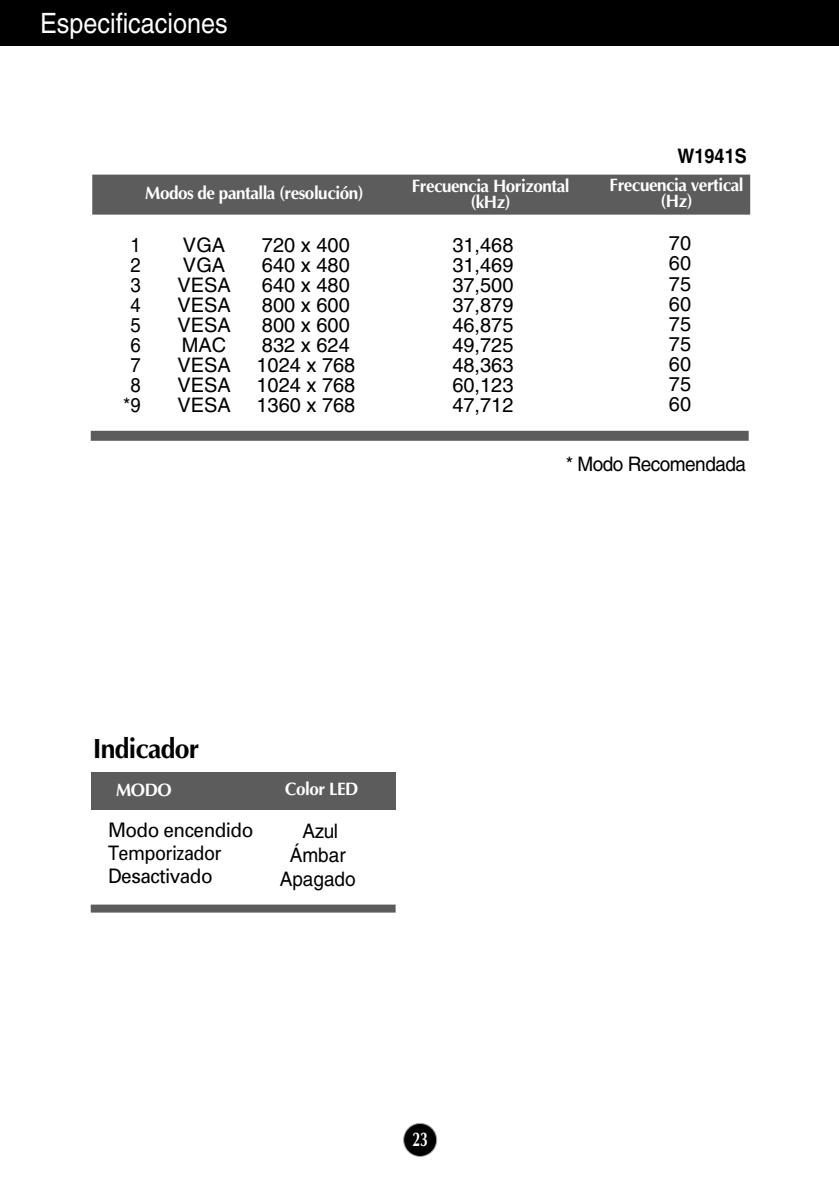
<style>
.page{position:relative;width:839px;height:1189px;background:#fff}
.page>*{position:absolute;margin:0;border:0;box-sizing:border-box;transform-origin:0 0}
.t1{font:28px "Helvetica";color:#fff;scale:.9 1}
.t2{font:700 28px "Optima";letter-spacing:-.03em;color:#000;scale:.95 1}
.t3{font:20px/20px "Helvetica";color:#000}
.t4{font:20px/23px "Univers";letter-spacing:-.03em;color:#000;scale:.95 1}
.t5{font:20px/24px "Helvetica";color:#000;text-align:center;scale:.95 1}
.t6{font:20px "Helvetica";letter-spacing:-.03em;color:#000;scale:.95 1}
.t7{font:20px/20px "Helvetica";color:#000;text-align:center;scale:.93 1}
.t8{font:700 20px "Helvetica";color:#000;scale:.9 1}
.t9{font:700 20px "Optima";color:#fff;scale:.7 1}
.t10{font:700 18px/16px "Optima";letter-spacing:-.03em;color:#fff;text-align:center;scale:.95 1}
</style>
<div class="page">
<div style="left:0;top:0;width:839px;height:45px;background:#000"></div>
<div style="left:403px;top:1123px;width:33px;height:33px;background:#000;border-radius:50%"></div>
<div style="left:403px;top:1123px;width:34px;height:34px;border:2px solid #a5a5a5;border-radius:50%"></div>
<div style="left:91px;top:772px;width:304px;height:38px;background:#5c5c5c"></div>
<div style="left:91px;top:904px;width:304px;height:8px;background:#5c5c5c"></div>
<div style="left:91px;top:431px;width:657px;height:10px;background:#5c5c5c"></div>
<div style="left:92px;top:175px;width:658px;height:40px;background:#5c5c5c"></div>
<h1 class="t1" style="left:40px;top:13px;width:210px">Especificaciones</h1>
<p class="t8" style="left:677px;top:148px;width:78px">W1941S</p>
<p class="t10" style="left:145px;top:187px;width:231px">Modos de pantalla (resolución)</p>
<p class="t10" style="left:412px;top:179px;width:168px">Frecuencia Horizontal (kHz)</p>
<p class="t10" style="left:609px;top:178px;width:142px">Frecuencia vertical (Hz)</p>
<p class="t7" style="left:123px;top:237px;width:20px">1<br>2<br>3<br>4<br>5<br>6<br>7<br>8 *9</p>
<p class="t3" style="left:256px;top:237px;width:100px">720 x 400<br>640 x 480<br>640 x 480<br>800 x 600<br>800 x 600<br>832 x 624<br>1024 x 768<br>1024 x 768<br>1360 x 768</p>
<p class="t3" style="left:452px;top:237px;width:63px;text-align:justify">31,468<br>31,469<br>37,500<br>37,879<br>46,875<br>49,725<br>48,363<br>60,123<br>47,712</p>
<p class="t3" style="left:669px;top:235px;width:24px;text-align:justify">70<br>60<br>75<br>60<br>75<br>75<br>60<br>75<br>60</p>
<p class="t3" style="left:177px;top:237px;width:55px">VGA<br>VGA<br>VESA<br>VESA<br>VESA<br>MAC<br>VESA<br>VESA<br>VESA</p>
<h1 class="t2" style="left:93px;top:736px;width:114px">Indicador</h1>
<p class="t10" style="left:116px;top:784px;width:60px">MODO</p>
<p class="t10" style="left:285px;top:782px;width:79px">Color LED</p>
<p class="t4" style="left:108px;top:820px;width:154px">Modo encendido<br>Temporizador<br>Desactivado</p>
<p class="t5" style="left:280px;top:821px;width:82px">Azul<br>Ámbar<br>Apagado</p>
<p class="t9" style="left:412px;top:1131px;width:23px">23</p>
<p class="t6" style="left:566px;top:456px;width:191px">* Modo Recomendada</p>
</div>
